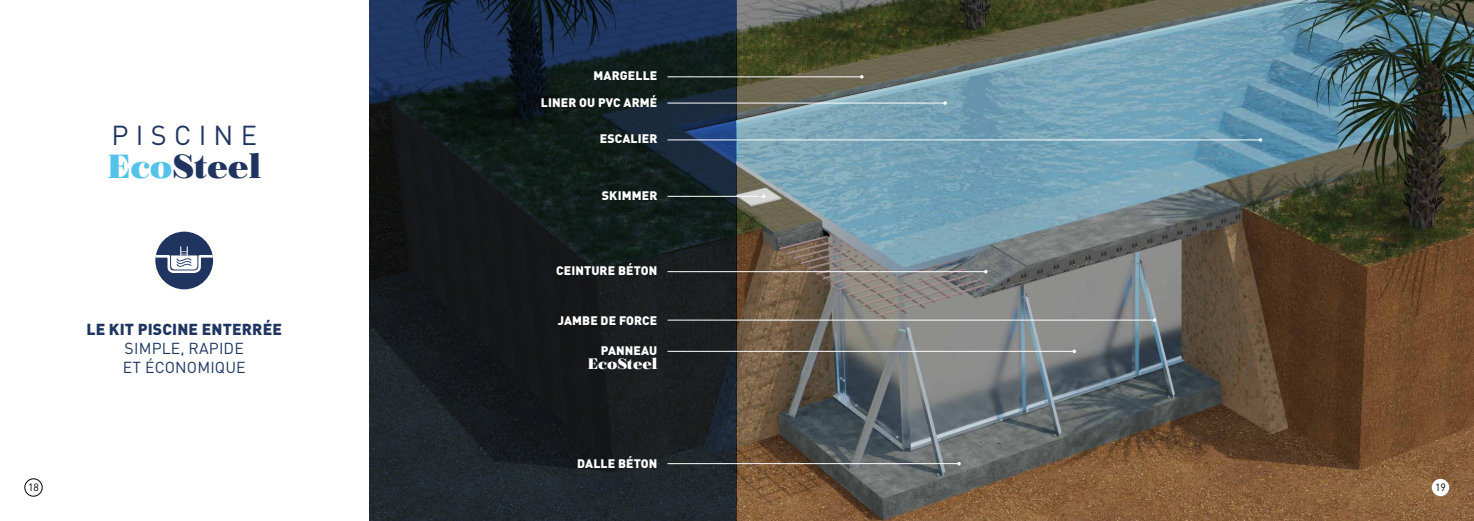
<style>
.page{position:relative;width:1474px;height:521px;background:#fff}
.page>*{position:absolute;margin:0;border:0;box-sizing:border-box;transform-origin:0 0}
.t1{font:700 36.75px "Bridone";color:#1f3560}
.t2{font:27.12px "DINOT";letter-spacing:.27em;color:#1f3560}
.t3{font:700 16.62px "Bridone";color:#fff}
.t4{font:15.75px/19.2px "DINOT";letter-spacing:.01em;color:#1f3560}
.t5{font:900 15.75px "DINOT";letter-spacing:.01em;color:#1f3560}
.t6{font:900 12.25px "DINOT";letter-spacing:.01em;color:#fff}
.t7{font:10.5px "DINOT";color:#000}
.s1{color:#54c3ea}
</style>
<div class="page">
<img style="left:736px;top:0;width:737px;height:521px">
<svg style="left:369px;top:0;width:367px;height:521px;background:#172027"></svg>
<div style="left:155px;top:232px;width:58px;height:57px;background:#1f3560;border-radius:50%"></div>
<svg style="left:155px;top:246px;width:58px;height:28px"></svg>
<hr style="left:667px;top:196px;width:96px;height:1px;background:#fff">
<hr style="left:667px;top:139px;width:593px;height:1px;background:#fff">
<svg style="left:1258px;top:138px;width:4px;height:4px"></svg>
<hr style="left:667px;top:103px;width:278px;height:1px;background:#fff">
<hr style="left:667px;top:76px;width:194px;height:1px;background:#fff">
<hr style="left:667px;top:271px;width:318px;height:1px;background:#fff">
<hr style="left:667px;top:320px;width:487px;height:1px;background:#fff">
<svg style="left:1152px;top:318px;width:4px;height:4px"></svg>
<hr style="left:667px;top:463px;width:292px;height:1px;background:#fff">
<hr style="left:667px;top:351px;width:407px;height:1px;background:#fff">
<div style="left:24px;top:478px;width:19px;height:19px;border:1px solid #000;border-radius:50%"></div>
<div style="left:1431px;top:479px;width:18px;height:17px;background:#fff;border-radius:50%"></div>
<p class="t6" style="left:593px;top:67px;width:65px">MARGELLE</p>
<h2 class="t2" style="left:111px;top:117px;width:147px">PISCINE</h2>
<h1 class="t1" style="left:107px;top:144px;width:155px"><span class="s1">Eco</span>Steel</h1>
<p class="t5" style="left:86px;top:318px;width:197px">LE KIT PISCINE ENTERRÉE</p>
<p class="t4" style="left:123px;top:338px;width:124px">SIMPLE, RAPIDE<br>ET ÉCONOMIQUE</p>
<p class="t6" style="left:541px;top:94px;width:118px">LINER OU PVC ARMÉ</p>
<p class="t6" style="left:600px;top:131px;width:59px">ESCALIER</p>
<p class="t6" style="left:602px;top:187px;width:57px">SKIMMER</p>
<p class="t6" style="left:556px;top:262px;width:103px">CEINTURE BÉTON</p>
<p class="t6" style="left:557px;top:312px;width:101px">JAMBE DE FORCE</p>
<p class="t6" style="left:601px;top:342px;width:58px">PANNEAU</p>
<h3 class="t3" style="left:588px;top:353px;width:71px">EcoSteel</h3>
<p class="t6" style="left:577px;top:455px;width:82px">DALLE BÉTON</p>
<p class="t7" style="left:28px;top:480px;width:12px">18</p>
<p class="t7" style="left:1434px;top:480px;width:12px">19</p>
</div>
